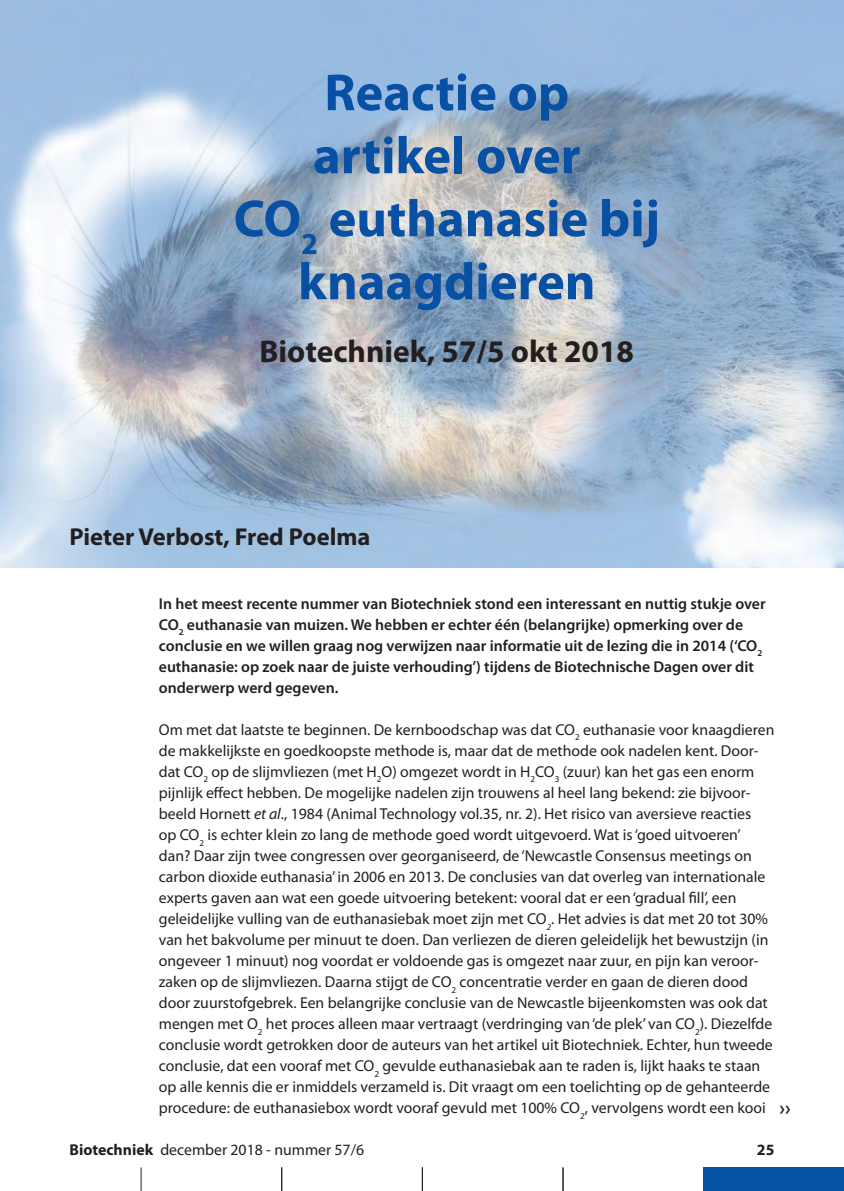
<style>
.page{position:relative;width:844px;height:1191px;background:#fff}
.page>*{position:absolute;margin:0;border:0;box-sizing:border-box;transform-origin:0 0}
.t1{font:700 52.5px/63px "Myriad Pro";color:#0850a3;text-align:center}
.t2{font:700 31.5px "Myriad Pro";color:#231f20}
.t3{font:700 24.5px "Myriad Pro";color:#231f20}
.t4{font:600 21px "Myriad Pro";color:#231f20}
.t5{font:15.75px/21px "Myriad Pro";color:#231f20}
.t6{font:600 15.75px/21px "Myriad Pro";color:#231f20}
.t7{font:700 15.75px "Myriad Pro";color:#231f20}
.s1{font-style:italic}
.s2{font-weight:700}
</style>
<div class="page">
<svg style="left:141px;top:1167px;width:1px;height:24px"></svg>
<svg style="left:281px;top:1167px;width:1px;height:24px"></svg>
<svg style="left:422px;top:1167px;width:1px;height:24px"></svg>
<svg style="left:562px;top:1167px;width:1px;height:24px"></svg>
<div style="left:703px;top:1167px;width:140px;height:24px;background:#0551a4"></div>
<img style="left:0;top:0;width:843px;height:567px">
<h1 class="t1" style="left:234px;top:59px;width:427px">Reactie op<br>artikel over<br>CO<sub>2</sub> euthanasie bij knaagdieren</h1>
<h2 class="t2" style="left:259px;top:331px;width:376px">Biotechniek, 57/5 okt 2018</h2>
<h3 class="t3" style="left:69px;top:520px;width:302px">Pieter Verbost, Fred Poelma</h3>
<p class="t6" style="left:159px;top:593px;width:608px">In het meest recente nummer van Biotechniek stond een interessant en nuttig stukje over CO<sub>2</sub> euthanasie van muizen. We hebben er echter één (belangrijke) opmerking over de conclusie en we willen graag nog verwijzen naar informatie uit de lezing die in 2014 (‘CO<sub>2 </sub>euthanasie: op zoek naar de juiste verhouding’) tijdens de Biotechnische Dagen over dit onderwerp werd gegeven.</p>
<p class="t5" style="left:159px;top:719px;width:617px">Om met dat laatste te beginnen. De kernboodschap was dat CO<sub>2</sub> euthanasie voor knaagdieren de makkelijkste en goedkoopste methode is, maar dat de methode ook nadelen kent. Door&shy;dat CO<sub>2</sub> op de slijmvliezen (met H<sub>2</sub>O) omgezet wordt in H<sub>2</sub>CO<sub>3</sub> (zuur) kan het gas een enorm pijnlijk effect hebben. De mogelijke nadelen zijn trouwens al heel lang bekend: zie bijvoor&shy;beeld Hornett <span class="s1">et al</span>., 1984 (Animal Technology vol.35, nr. 2). Het risico van aversieve reacties<br>op CO<sub>2</sub> is echter klein zo lang de methode goed wordt uitgevoerd. Wat is ‘goed uitvoeren’ dan? Daar zijn twee congressen over georganiseerd, de ‘Newcastle Consensus meetings on carbon dioxide euthanasia’ in 2006 en 2013. De conclusies van dat overleg van internationale experts gaven aan wat een goede uitvoering betekent: vooral dat er een ‘gradual fill’, een geleidelijke vulling van de euthanasiebak moet zijn met CO<sub>2</sub>. Het advies is dat met 20 tot 30% van het bakvolume per minuut te doen. Dan verliezen de dieren geleidelijk het bewustzijn (in ongeveer 1 minuut) nog voordat er voldoende gas is omgezet naar zuur, en pijn kan veroor&shy;zaken op de slijmvliezen. Daarna stijgt de CO<sub>2</sub> concentratie verder en gaan de dieren dood door zuurstofgebrek. Een belangrijke conclusie van de Newcastle bijeenkomsten was ook dat mengen met O<sub>2</sub> het proces alleen maar vertraagt (verdringing van ‘de plek’ van CO<sub>2</sub>). Diezelfde conclusie wordt getrokken door de auteurs van het artikel uit Biotechniek. Echter, hun tweede conclusie, dat een vooraf met CO<sub>2</sub> gevulde euthanasiebak aan te raden is, lijkt haaks te staan op alle kennis die er inmiddels verzameld is. Dit vraagt om een toelichting op de gehanteerde procedure: de euthanasiebox wordt vooraf gevuld met 100% CO<sub>2</sub>, vervolgens wordt een kooi</p>
<h3 class="t4" style="left:779px;top:1094px;width:13px">››</h3>
<p class="t5" style="left:69px;top:1138px;width:296px"><span class="s2">Biotechniek</span> december 2018 - nummer 57/6</p>
<p class="t7" style="left:756px;top:1139px;width:19px">25</p>
</div>
